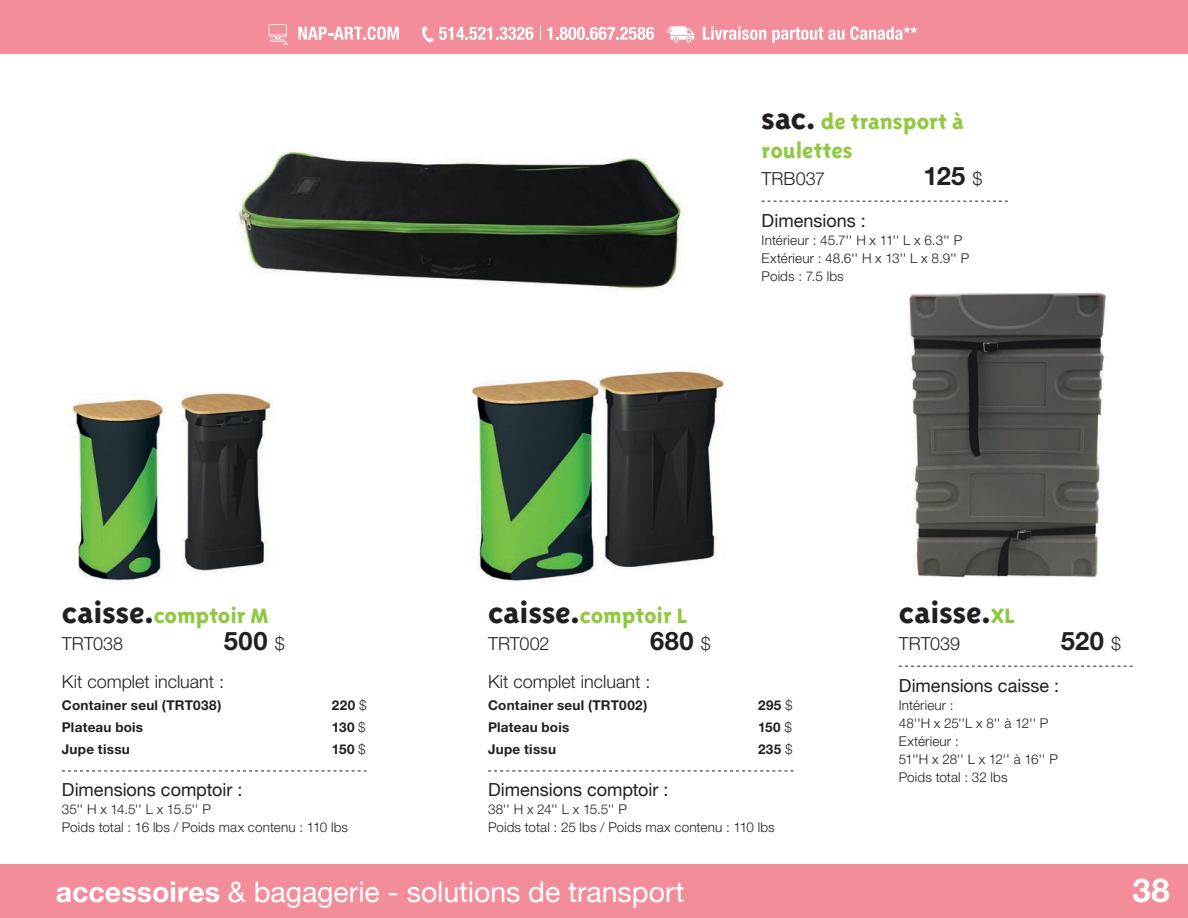
<style>
.page{position:relative;width:1188px;height:918px;background:#fff}
.page>*{position:absolute;margin:0;border:0;box-sizing:border-box;transform-origin:0 0}
.t1{font:800 33px "Triplex Sans";color:#231f20}
.t2{font:700 33px "Helvetica Neue";color:#fff}
.t3{font:28.5px "Helvetica Neue";letter-spacing:-.005em;color:#fff}
.t4{font:700 25.5px "Helvetica Neue";letter-spacing:.02em;color:#231f20}
.t5{font:800 24px/28.8px "Triplex Sans";letter-spacing:-.005em;color:#91c841}
.t6{font:18px "Helvetica Neue";color:#231f20}
.t7{font:300 18px "Helvetica Neue";color:#231f20}
.t8{font:300 13.5px/18px "Helvetica Neue";letter-spacing:.01em;color:#231f20}
.t9{font:700 13.5px "Helvetica Neue";letter-spacing:.02em;color:#231f20}
.s1{font-size:33px;color:#231f20}
.s2{font-weight:300;font-size:18px}
.s3{font-weight:300}
.s4{font-size:24px;color:#91c841}
.s5{font-weight:700}
</style>
<div class="page">
<svg style="left:62px;top:771px;width:305px;height:1px"></svg>
<svg style="left:488px;top:771px;width:306px;height:1px"></svg>
<svg style="left:899px;top:666px;width:234px;height:1px"></svg>
<img style="left:67px;top:393px;width:206px;height:191px">
<img style="left:471px;top:369px;width:254px;height:213px">
<img style="left:908px;top:293px;width:201px;height:285px">
<svg style="left:762px;top:201px;width:246px;height:1px"></svg>
<img style="left:237px;top:147px;width:449px;height:145px">
<div style="left:0;top:865px;width:1188px;height:53px;background:#f48d9a"></div>
<div style="left:0;top:0;width:1188px;height:53px;background:#f48d9a"></div>
<svg style="left:298px;top:26px;width:101px;height:14px"></svg>
<svg style="left:540px;top:27px;width:1px;height:13px"></svg>
<svg style="left:547px;top:27px;width:107px;height:13px"></svg>
<svg style="left:703px;top:27px;width:63px;height:13px"></svg>
<svg style="left:772px;top:26px;width:145px;height:17px"></svg>
<svg style="left:422px;top:26px;width:112px;height:16px"></svg>
<svg style="left:666px;top:26px;width:28px;height:17px"></svg>
<svg style="left:269px;top:24px;width:19px;height:21px"></svg>
<h3 class="t5" style="left:762px;top:107px;width:204px"><span class="s1">sac.</span> de transport à roulettes</h3>
<h3 class="t7" style="left:762px;top:167px;width:65px">TRB037</h3>
<h3 class="t4" style="left:924px;top:160px;width:60px">125 <span class="s2">$</span></h3>
<h3 class="t6" style="left:762px;top:207px;width:106px">Dimensions :</h3>
<p class="t8" style="left:762px;top:231px;width:209px">Intérieur : 45.7'' H x 11'' L x 6.3'' P<br>Extérieur : 48.6'' H x 13'' L x 8.9'' P<br>Poids : 7.5 lbs</p>
<h3 class="t5" style="left:62px;top:601px;width:208px"><span class="s1">caisse.</span>comptoir M</h3>
<h3 class="t7" style="left:62px;top:632px;width:63px">TRT038</h3>
<h3 class="t4" style="left:224px;top:625px;width:62px">500 <span class="s2">$</span></h3>
<h3 class="t7" style="left:62px;top:670px;width:164px">Kit complet incluant :</h3>
<p class="t9" style="left:62px;top:697px;width:161px">Container seul (TRT038)</p>
<p class="t9" style="left:332px;top:697px;width:36px">220 <span class="s3">$</span></p>
<p class="t9" style="left:62px;top:719px;width:83px">Plateau bois</p>
<p class="t9" style="left:332px;top:719px;width:35px">130 <span class="s3">$</span></p>
<p class="t9" style="left:62px;top:741px;width:69px">Jupe tissu</p>
<p class="t9" style="left:332px;top:741px;width:35px">150 <span class="s3">$</span></p>
<h3 class="t6" style="left:62px;top:777px;width:182px">Dimensions comptoir :</h3>
<p class="t8" style="left:62px;top:800px;width:288px">35'' H x 14.5'' L x 15.5'' P<br>Poids total : 16 lbs / Poids max contenu : 110 lbs</p>
<h3 class="t5" style="left:488px;top:601px;width:200px"><span class="s1">caisse.</span>comptoir L</h3>
<h3 class="t7" style="left:488px;top:632px;width:63px">TRT002</h3>
<h3 class="t4" style="left:650px;top:625px;width:62px">680 <span class="s2">$</span></h3>
<h3 class="t7" style="left:488px;top:670px;width:164px">Kit complet incluant :</h3>
<p class="t9" style="left:488px;top:697px;width:161px">Container seul (TRT002)</p>
<p class="t9" style="left:758px;top:697px;width:36px">295 <span class="s3">$</span></p>
<p class="t9" style="left:488px;top:719px;width:83px">Plateau bois</p>
<p class="t9" style="left:758px;top:719px;width:35px">150 <span class="s3">$</span></p>
<p class="t9" style="left:488px;top:741px;width:69px">Jupe tissu</p>
<p class="t9" style="left:758px;top:741px;width:36px">235 <span class="s3">$</span></p>
<h3 class="t6" style="left:488px;top:777px;width:182px">Dimensions comptoir :</h3>
<p class="t8" style="left:488px;top:800px;width:288px">38'' H x 24'' L x 15.5'' P<br>Poids total : 25 lbs / Poids max contenu : 110 lbs</p>
<h1 class="t1" style="left:899px;top:595px;width:117px">caisse.<span class="s4">XL</span></h1>
<h3 class="t7" style="left:899px;top:632px;width:63px">TRT039</h3>
<h3 class="t4" style="left:1061px;top:625px;width:62px">520 <span class="s2">$</span></h3>
<h3 class="t6" style="left:899px;top:672px;width:162px">Dimensions caisse :</h3>
<p class="t8" style="left:899px;top:696px;width:160px">Intérieur :<br>48''H x 25''L x 8'' à 12'' P<br>Extérieur :<br>51''H x 28'' L x 12'' à 16'' P<br>Poids total : 32 lbs</p>
<h2 class="t3" style="left:56px;top:871px;width:630px"><span class="s5">accessoires</span> &amp; bagagerie - solutions de transport</h2>
<h1 class="t2" style="left:1132px;top:869px;width:39px">38</h1>
</div>
